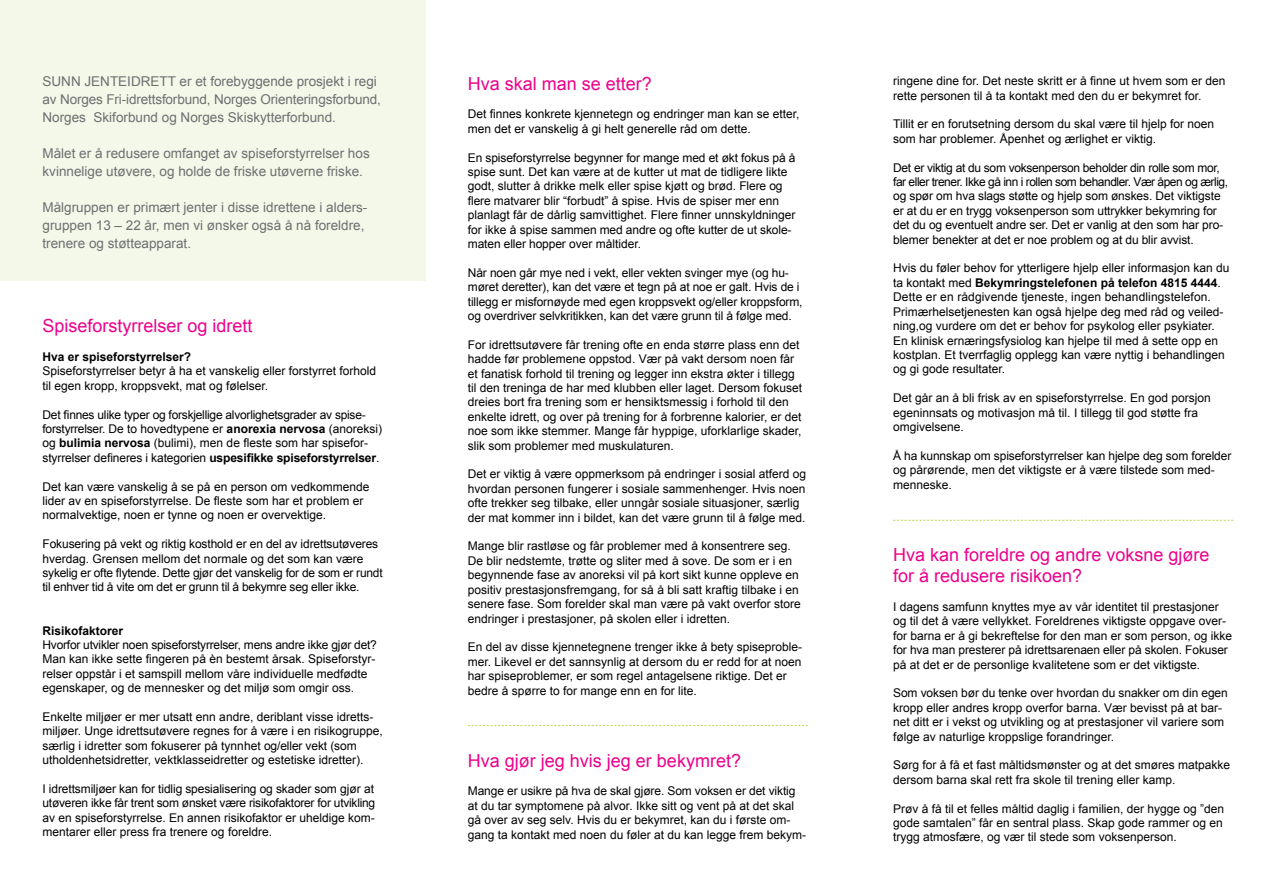
<style>
.page{position:relative;width:1276px;height:893px;background:#fff}
.page>*{position:absolute;margin:0;border:0;box-sizing:border-box;transform-origin:0 0}
.t1{font:18px/21.6px "Arial";color:#ec008c}
.t2{font:13.5px/18px "Arial";color:#6d6f71}
.t3{font:12px/14.4px "Arial";color:#000}
.t4{font:700 12px "Arial";color:#000}
.s1{font-weight:700}
</style>
<div class="page">
<div style="left:0;top:0;width:425px;height:281px;background:#f4f8e8"></div>
<svg style="left:893px;top:520px;width:340px;height:1px"></svg>
<svg style="left:468px;top:725px;width:340px;height:1px"></svg>
<p class="t2" style="left:43px;top:73px;width:340px">SUNN JENTEIDRETT er et forebyggende prosjekt i regi av Norges Fri-idrettsforbund, Norges Orienteringsforbund,<br>Norges Skiforbund og Norges Skiskytterforbund.</p>
<p class="t2" style="left:43px;top:145px;width:329px">Målet er å redusere omfanget av spiseforstyrrelser hos kvinnelige utøvere, og holde de friske utøverne friske.</p>
<p class="t2" style="left:43px;top:199px;width:326px">Målgruppen er primært jenter i disse idrettene i alders&shy;gruppen 13 – 22 år, men vi ønsker også å nå foreldre, trenere og støtteapparat.</p>
<h1 class="t1" style="left:43px;top:315px;width:212px">Spiseforstyrrelser og idrett</h1>
<p class="t4" style="left:43px;top:349px;width:150px">Hva er spiseforstyrrelser?</p>
<p class="t3" style="left:43px;top:364px;width:335px">Spiseforstyrrelser betyr å ha et vanskelig eller forstyrret forhold til egen kropp, kroppsvekt, mat og følelser.</p>
<p class="t3" style="left:43px;top:407px;width:341px">Det finnes ulike typer og forskjellige alvorlighetsgrader av spise&shy;forstyrrelser. De to hovedtypene er <span class="s1">anorexia nervosa</span> (anoreksi) og <span class="s1">bulimia nervosa</span> (bulimi), men de fleste som har spisefor&shy;styrrelser defineres i kategorien <span class="s1">uspesifikke spiseforstyrrelser</span>.</p>
<p class="t3" style="left:43px;top:479px;width:328px">Det kan være vanskelig å se på en person om vedkommende lider av en spiseforstyrrelse. De fleste som har et problem er normalvektige, noen er tynne og noen er overvektige.</p>
<p class="t3" style="left:43px;top:537px;width:342px">Fokusering på vekt og riktig kosthold er en del av idrettsutøveres hverdag. Grensen mellom det normale og det som kan være sykelig er ofte flytende. Dette gjør det vanskelig for de som er rundt til enhver tid å vite om det er grunn til å bekymre seg eller ikke.</p>
<p class="t4" style="left:43px;top:622px;width:82px">Risikofaktorer</p>
<p class="t3" style="left:43px;top:638px;width:336px">Hvorfor utvikler noen spiseforstyrrelser, mens andre ikke gjør det?<br>Man kan ikke sette fingeren på èn bestemt årsak. Spiseforstyr&shy;relser oppstår i et samspill mellom våre individuelle medfødte egenskaper, og de mennesker og det miljø som omgir oss.</p>
<p class="t3" style="left:43px;top:710px;width:342px">Enkelte miljøer er mer utsatt enn andre, deriblant visse idretts&shy;miljøer. Unge idrettsutøvere regnes for å være i en risikogruppe, særlig i idretter som fokuserer på tynnhet og/eller vekt (som utholdenhetsidretter, vektklasseidretter og estetiske idretter).</p>
<p class="t3" style="left:43px;top:782px;width:334px;text-align:justify">I idrettsmiljøer kan for tidlig spesialisering og skader som gjør at utøveren ikke får trent som ønsket være risikofaktorer for utvikling av en spiseforstyrrelse. En annen risikofaktor er uheldige kom&shy;mentarer eller press fra trenere og foreldre.</p>
<h1 class="t1" style="left:468px;top:73px;width:186px">Hva skal man se etter?</h1>
<p class="t3" style="left:468px;top:107px;width:333px">Det finnes konkrete kjennetegn og endringer man kan se etter, men det er vanskelig å gi helt generelle råd om dette.</p>
<p class="t3" style="left:468px;top:150px;width:329px">En spiseforstyrrelse begynner for mange med et økt fokus på å spise sunt. Det kan være at de kutter ut mat de tidligere likte godt, slutter å drikke melk eller spise kjøtt og brød. Flere og flere matvarer blir “forbudt” å spise. Hvis de spiser mer enn planlagt får de dårlig samvittighet. Flere finner unnskyldninger for ikke å spise sammen med andre og ofte kutter de ut skole&shy;maten eller hopper over måltider.</p>
<p class="t3" style="left:468px;top:266px;width:336px">Når noen går mye ned i vekt, eller vekten svinger mye (og hu&shy;møret deretter), kan det være et tegn på at noe er galt. Hvis de i tillegg er misfornøyde med egen kroppsvekt og/eller kroppsform, og overdriver selvkritikken, kan det være grunn til å følge med.</p>
<p class="t3" style="left:468px;top:338px;width:336px">For idrettsutøvere får trening ofte en enda større plass enn det hadde før problemene oppstod. Vær på vakt dersom noen får et fanatisk forhold til trening og legger inn ekstra økter i tillegg til den treninga de har med klubben eller laget. Dersom fokuset dreies bort fra trening som er hensiktsmessig i forhold til den enkelte idrett, og over på trening for å forbrenne kalorier, er det noe som ikke stemmer. Mange får hyppige, uforklarlige skader, slik som problemer med muskulaturen.</p>
<p class="t3" style="left:468px;top:467px;width:340px">Det er viktig å være oppmerksom på endringer i sosial atferd og hvordan personen fungerer i sosiale sammenhenger. Hvis noen ofte trekker seg tilbake, eller unngår sosiale situasjoner, særlig der mat kommer inn i bildet, kan det være grunn til å følge med.</p>
<p class="t3" style="left:468px;top:539px;width:334px">Mange blir rastløse og får problemer med å konsentrere seg.<br>De blir nedstemte, trøtte og sliter med å sove. De som er i en begynnende fase av anoreksi vil på kort sikt kunne oppleve en positiv prestasjonsfremgang, for så å bli satt kraftig tilbake i en senere fase. Som forelder skal man være på vakt overfor store endringer i prestasjoner, på skolen eller i idretten.</p>
<p class="t3" style="left:468px;top:640px;width:336px">En del av disse kjennetegnene trenger ikke å bety spiseproble&shy;mer. Likevel er det sannsynlig at dersom du er redd for at noen har spiseproblemer, er som regel antagelsene riktige. Det er bedre å spørre to for mange enn en for lite.</p>
<h1 class="t1" style="left:468px;top:750px;width:275px">Hva gjør jeg hvis jeg er bekymret?</h1>
<p class="t3" style="left:468px;top:784px;width:340px">Mange er usikre på hva de skal gjøre. Som voksen er det viktig at du tar symptomene på alvor. Ikke sitt og vent på at det skal gå over av seg selv. Hvis du er bekymret, kan du i første om&shy;gang ta kontakt med noen du føler at du kan legge frem bekym-</p>
<p class="t3" style="left:893px;top:74px;width:334px">ringene dine for. Det neste skritt er å finne ut hvem som er den rette personen til å ta kontakt med den du er bekymret for.</p>
<p class="t3" style="left:893px;top:117px;width:323px">Tillit er en forutsetning dersom du skal være til hjelp for noen som har problemer. Åpenhet og ærlighet er viktig.</p>
<p class="t3" style="left:893px;top:160px;width:336px">Det er viktig at du som voksenperson beholder din rolle som mor, far eller trener. Ikke gå inn i rollen som behandler. Vær åpen og ærlig, og spør om hva slags støtte og hjelp som ønskes. Det viktigste er at du er en trygg voksenperson som uttrykker bekymring for det du og eventuelt andre ser. Det er vanlig at den som har pro&shy;blemer benekter at det er noe problem og at du blir avvist.</p>
<p class="t3" style="left:893px;top:261px;width:338px">Hvis du føler behov for ytterligere hjelp eller informasjon kan du ta kontakt med <span class="s1">Bekymringstelefonen på telefon 4815 4444</span>.<br>Dette er en rådgivende tjeneste, ingen behandlingstelefon.<br>Primærhelsetjenesten kan også hjelpe deg med råd og veiled&shy;ning,og vurdere om det er behov for psykolog eller psykiater.<br>En klinisk ernæringsfysiolog kan hjelpe til med å sette opp en kostplan. Et tverrfaglig opplegg kan være nyttig i behandlingen og gi gode resultater.</p>
<p class="t3" style="left:893px;top:391px;width:319px">Det går an å bli frisk av en spiseforstyrrelse. En god porsjon egeninnsats og motivasjon må til. I tillegg til god støtte fra omgivelsene.</p>
<p class="t3" style="left:893px;top:448px;width:340px">Å ha kunnskap om spiseforstyrrelser kan hjelpe deg som forelder og pårørende, men det viktigste er å være tilstede som med&shy;menneske.</p>
<h1 class="t1" style="left:893px;top:544px;width:318px">Hva kan foreldre og andre voksne gjøre for å redusere risikoen?</h1>
<p class="t3" style="left:893px;top:600px;width:340px">I dagens samfunn knyttes mye av vår identitet til prestasjoner og til det å være vellykket. Foreldrenes viktigste oppgave over&shy;for barna er å gi bekreftelse for den man er som person, og ikke for hva man presterer på idrettsarenaen eller på skolen. Fokuser på at det er de personlige kvalitetene som er det viktigste.</p>
<p class="t3" style="left:893px;top:686px;width:336px">Som voksen bør du tenke over hvordan du snakker om din egen kropp eller andres kropp overfor barna. Vær bevisst på at bar&shy;net ditt er i vekst og utvikling og at prestasjoner vil variere som følge av naturlige kroppslige forandringer.</p>
<p class="t3" style="left:893px;top:758px;width:338px">Sørg for å få et fast måltidsmønster og at det smøres matpakke dersom barna skal rett fra skole til trening eller kamp.</p>
<p class="t3" style="left:893px;top:801px;width:332px;text-align:justify">Prøv å få til et felles måltid daglig i familien, der hygge og ”den gode samtalen” får en sentral plass. Skap gode rammer og en trygg atmosfære, og vær til stede som voksenperson.</p>
</div>
